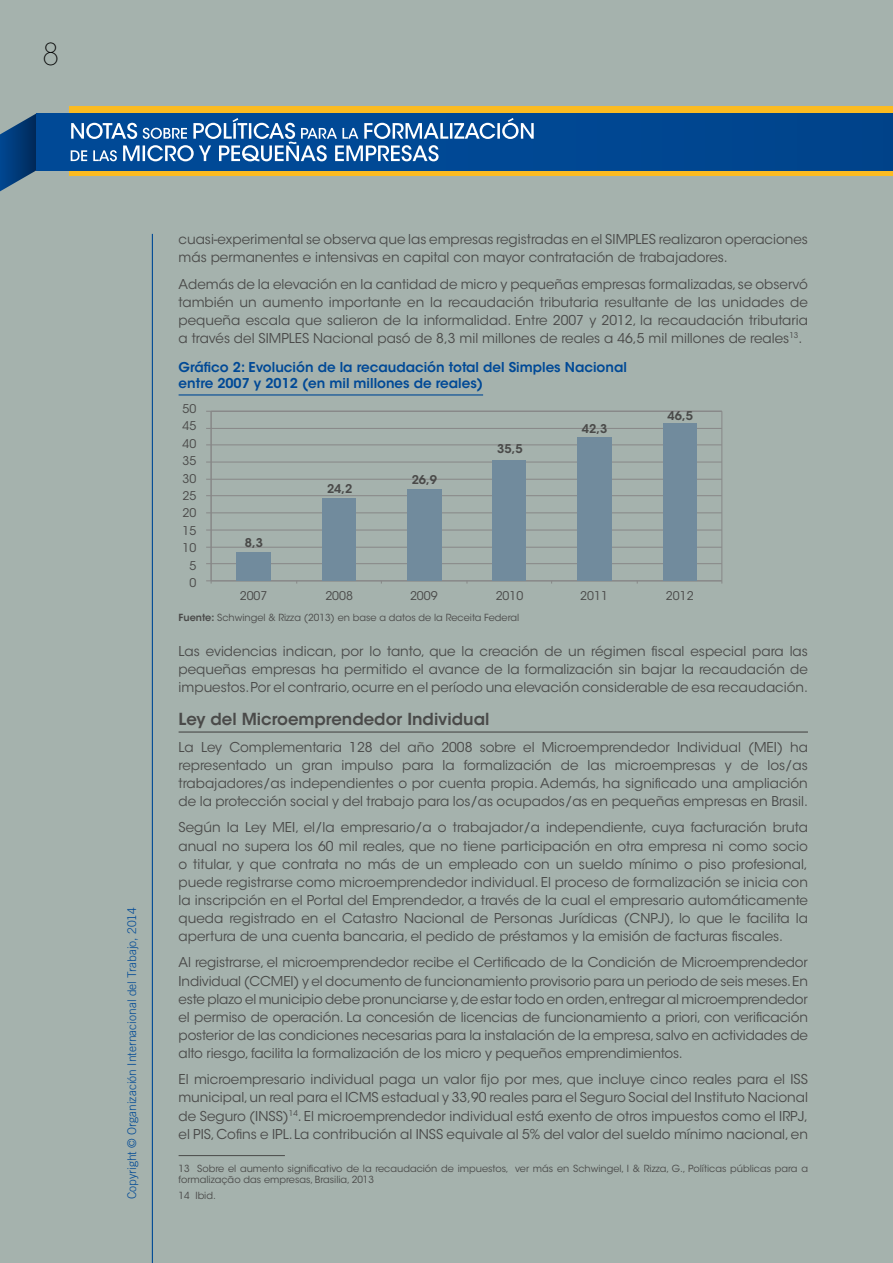
<style>
.page{position:relative;width:893px;height:1263px;background:#a5b2ad}
.page>*{position:absolute;margin:0;border:0;box-sizing:border-box;transform-origin:0 0}
.t1{font:200 30px "ITC Avant Garde Std";color:#000}
.titulo_1_1{font:600 16.5px "ITC Avant Garde Std";color:#4a4a49}
.texto{font:13.5px/18px "ITC Avant Garde Std";color:#4a4a49;text-align:justify}
.titulo_grafico_tabla{font:600 13.5px/16.2px "ITC Avant Garde Std";color:#004996}
.t2{font:300 12px "Trade Gothic LT Std";color:#004996}
.t3{font:12px "ITC Avant Garde Std";color:#4a4a49}
.t4{font:600 12px "ITC Avant Garde Std";color:#4a4a49}
.nota_al_pie{font:9.75px/11.7px "ITC Avant Garde Std";color:#4a4a49}
.fuente{font:9.75px "ITC Avant Garde Std";color:#4a4a49}
.s1{font-weight:600}
</style>
<div class="page">
<hr style="left:152px;top:234px;width:1px;height:1029px;background:#004996">
<div style="left:69px;top:106px;width:824px;height:70px;background:#fbbb21"></div>
<svg style="left:0;top:113px;width:36px;height:78px"></svg>
<div style="left:36px;top:113px;width:857px;height:57px;background:#004791"></div>
<svg style="left:71px;top:118px;width:463px;height:43px"></svg>
<hr style="left:179px;top:394px;width:304px;height:1px;background:#004996">
<hr style="left:179px;top:731px;width:629px;height:2px;background:#4a4a49">
<hr style="left:211px;top:411px;width:1px;height:170px;background:#878787">
<hr style="left:206px;top:563px;width:516px;height:1px;background:#878787">
<hr style="left:206px;top:547px;width:516px;height:1px;background:#878787">
<hr style="left:206px;top:530px;width:516px;height:1px;background:#878787">
<hr style="left:206px;top:512px;width:516px;height:1px;background:#878787">
<hr style="left:206px;top:495px;width:516px;height:1px;background:#878787">
<hr style="left:206px;top:479px;width:516px;height:1px;background:#878787">
<hr style="left:206px;top:462px;width:516px;height:1px;background:#878787">
<hr style="left:206px;top:445px;width:516px;height:1px;background:#878787">
<hr style="left:206px;top:428px;width:516px;height:1px;background:#878787">
<hr style="left:206px;top:411px;width:516px;height:1px;background:#878787">
<hr style="left:211px;top:580px;width:511px;height:1px;background:#878787">
<svg style="left:206px;top:580px;width:6px;height:4px"></svg>
<hr style="left:722px;top:411px;width:1px;height:170px;background:#878787">
<div style="left:237px;top:553px;width:34px;height:28px;background:#718b9d"></div>
<div style="left:322px;top:498px;width:34px;height:83px;background:#718b9d"></div>
<div style="left:407px;top:489px;width:34px;height:92px;background:#718b9d"></div>
<div style="left:493px;top:461px;width:33px;height:120px;background:#718b9d"></div>
<div style="left:577px;top:437px;width:35px;height:144px;background:#718b9d"></div>
<div style="left:663px;top:423px;width:33px;height:158px;background:#718b9d"></div>
<hr style="left:179px;top:1155px;width:106px;height:1px;background:#4a4a49">
<h1 class="t1" style="left:43px;top:36px;width:18px">8</h1>
<p class="t2" style="left:125px;top:1199px;width:293px;rotate:-90deg">Copyright © Organización Internacional del Trabajo, 2014</p>
<p class="texto" style="left:179px;top:230px;width:631px">cuasi-experimental se observa que las empresas registradas en el SIMPLES realizaron operaciones más permanentes e intensivas en capital con mayor contratación de trabajadores.</p>
<p class="texto" style="left:179px;top:275px;width:631px">Además de la elevación en la cantidad de micro y pequeñas empresas formalizadas, se observó también un aumento importante en la recaudación tributaria resultante de las unidades de pequeña escala que salieron de la informalidad. Entre 2007 y 2012, la recaudación tributaria a través del SIMPLES Nacional pasó de 8,3 mil millones de reales a 46,5 mil millones de reales<sup>13</sup>.</p>
<p class="titulo_grafico_tabla" style="left:179px;top:359px;width:450px">Gráfico 2: Evolución de la recaudación total del Simples Nacional entre 2007 y 2012 (en mil millones de reales)</p>
<p class="t3" style="left:182px;top:401px;width:15px">50</p>
<p class="t3" style="left:182px;top:419px;width:15px">45</p>
<p class="t3" style="left:182px;top:436px;width:15px">40</p>
<p class="t3" style="left:182px;top:454px;width:15px">35</p>
<p class="t3" style="left:182px;top:471px;width:15px">30</p>
<p class="t3" style="left:182px;top:488px;width:15px">25</p>
<p class="t3" style="left:182px;top:506px;width:15px">20</p>
<p class="t3" style="left:182px;top:523px;width:15px">15</p>
<p class="t3" style="left:182px;top:541px;width:15px">10</p>
<p class="t3" style="left:189px;top:558px;width:8px">5</p>
<p class="t3" style="left:189px;top:575px;width:8px">0</p>
<p class="t4" style="left:245px;top:535px;width:20px">8,3</p>
<p class="t4" style="left:327px;top:481px;width:27px">24,2</p>
<p class="t4" style="left:412px;top:472px;width:27px">26,9</p>
<p class="t4" style="left:497px;top:441px;width:27px">35,5</p>
<p class="t4" style="left:582px;top:421px;width:27px">42,3</p>
<p class="t4" style="left:667px;top:408px;width:27px">46,5</p>
<p class="t3" style="left:240px;top:588px;width:29px">2007</p>
<p class="t3" style="left:325px;top:588px;width:29px">2008</p>
<p class="t3" style="left:410px;top:588px;width:29px">2009</p>
<p class="t3" style="left:496px;top:588px;width:29px">2010</p>
<p class="t3" style="left:580px;top:588px;width:29px">2011</p>
<p class="t3" style="left:666px;top:588px;width:29px">2012</p>
<p class="fuente" style="left:179px;top:612px;width:342px"><span class="s1">Fuente:</span> Schwingel &amp; Rizza (2013) en base a datos de la Receita Federal</p>
<p class="texto" style="left:179px;top:643px;width:631px">Las evidencias indican, por lo tanto, que la creación de un régimen fiscal especial para las pequeñas empresas ha permitido el avance de la formalización sin bajar la recaudación de impuestos. Por el contrario, ocurre en el período una elevación considerable de esa recaudación.</p>
<p class="titulo_1_1" style="left:179px;top:709px;width:312px">Ley del Microemprendedor Individual</p>
<p class="texto" style="left:179px;top:738px;width:631px">La Ley Complementaria 128 del año 2008 sobre el Microemprendedor Individual (MEI) ha representado un gran impulso para la formalización de las microempresas y de los/as trabajadores/as independientes o por cuenta propia. Además, ha significado una ampliación de la protección social y del trabajo para los/as ocupados/as en pequeñas empresas en Brasil.</p>
<p class="texto" style="left:179px;top:819px;width:631px">Según la Ley MEI, el/la empresario/a o trabajador/a independiente, cuya facturación bruta anual no supera los 60 mil reales, que no tiene participación en otra empresa ni como socio o titular, y que contrata no más de un empleado con un sueldo mínimo o piso profesional, puede registrarse como microemprendedor individual. El proceso de formalización se inicia con la inscripción en el Portal del Emprendedor, a través de la cual el empresario automáticamente queda registrado en el Catastro Nacional de Personas Jurídicas (CNPJ), lo que le facilita la apertura de una cuenta bancaria, el pedido de préstamos y la emisión de facturas fiscales.</p>
<p class="texto" style="left:179px;top:954px;width:631px">Al registrarse, el microemprendedor recibe el Certificado de la Condición de Microemprendedor Individual (CCMEI) y el documento de funcionamiento provisorio para un periodo de seis meses. En este plazo el municipio debe pronunciarse y,de estar todo en orden,entregar al microemprendedor el permiso de operación. La concesión de licencias de funcionamiento a priori, con verificación posterior de las condiciones necesarias para la instalación de la empresa, salvo en actividades de alto riesgo, facilita la formalización de los micro y pequeños emprendimientos.</p>
<p class="texto" style="left:179px;top:1071px;width:631px">El microempresario individual paga un valor fijo por mes, que incluye cinco reales para el ISS municipal, un real para el ICMS estadual y 33,90 reales para el Seguro Social del Instituto Nacional de Seguro (INSS)<sup>14</sup>. El microemprendedor individual está exento de otros impuestos como el IRPJ, el PIS, Cofins e IPL. La contribución al INSS equivale al 5% del valor del sueldo mínimo nacional, en</p>
<p class="nota_al_pie" style="left:179px;top:1162px;width:631px">13 Sobre el aumento significativo de la recaudación de impuestos, ver más en Schwingel, I &amp; Rizza, G., Políticas públicas para a formalização das empresas, Brasilia, 2013</p>
<p class="nota_al_pie" style="left:179px;top:1190px;width:39px">14 Ibid.</p>
</div>
